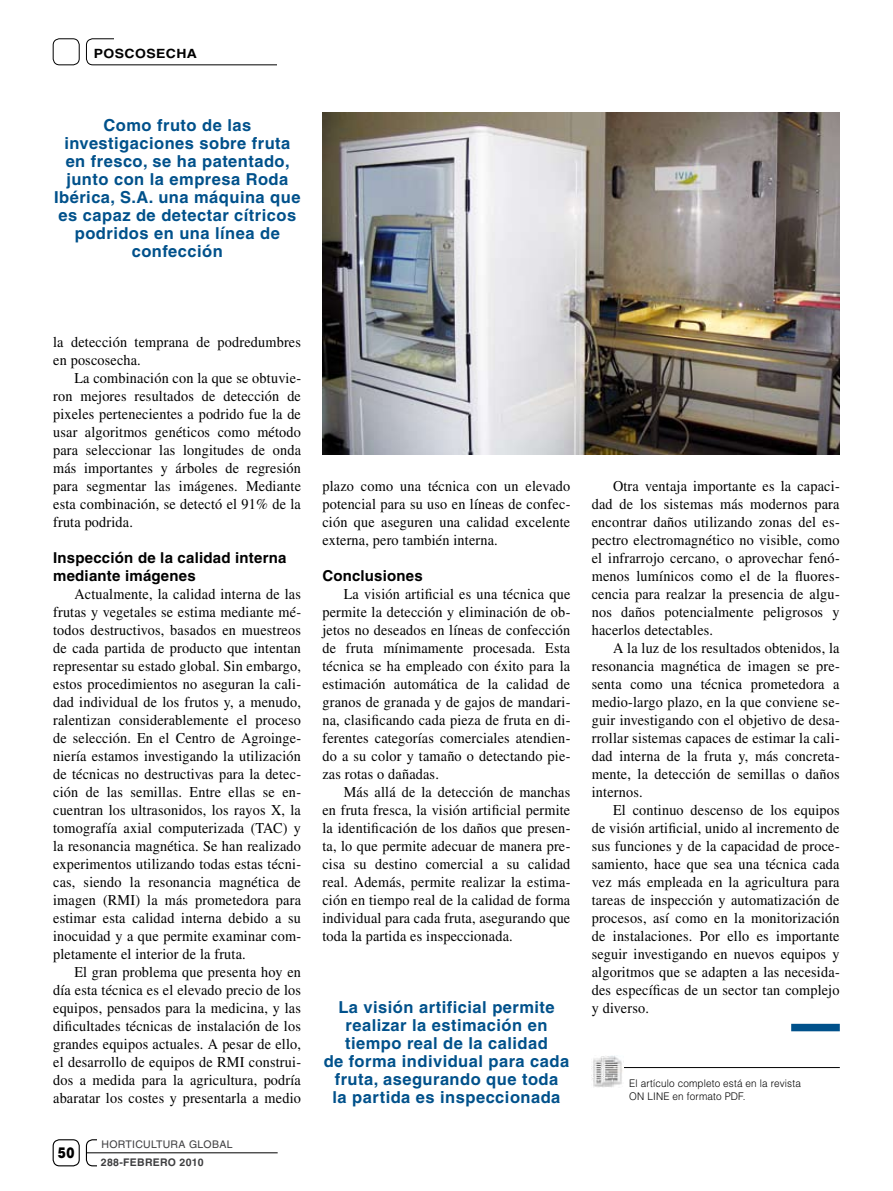
<style>
.page{position:relative;width:893px;height:1191px;background:#fff}
.page>*{position:absolute;margin:0;border:0;box-sizing:border-box;transform-origin:0 0}
.t1{font:700 16.5px/18px "Helvetica";letter-spacing:.03em;color:#00518b;text-align:center}
.t2{font:15px/18px "Times";letter-spacing:.01em;color:#000;text-align:justify;scale:.95 1}
.t3{font:700 15px "Helvetica";letter-spacing:.015em;color:#000}
.t4{font:900 15px "Helvetica";color:#000;scale:.8 1}
.t5{font:700 12.75px "Helvetica";letter-spacing:.03em;color:#000;scale:1.1 1}
.t6{font:300 10.5px/12.8px "Helvetica";letter-spacing:.015em;color:#000;scale:.95 1}
.t7{font:10.5px "Helvetica";letter-spacing:.03em;color:#3e3e40}
.t8{font:700 10.5px "Helvetica";letter-spacing:.03em;color:#3e3e40}
</style>
<div class="page">
<div style="left:86px;top:38px;width:204px;height:27px;border:1px solid #000;border-radius:6px"></div>
<div style="left:278px;top:35px;width:13px;height:37px;background:#fff"></div>
<div style="left:114px;top:20px;width:171px;height:23px;background:#fff"></div>
<div style="left:53px;top:38px;width:27px;height:27px;border:1px solid #000;border-radius:6px"></div>
<div style="left:53px;top:1139px;width:27px;height:27px;border:1px solid #000;border-radius:6px"></div>
<div style="left:86px;top:1139px;width:27px;height:27px;border:1px solid #000;border-radius:6px"></div>
<div style="left:97px;top:1130px;width:25px;height:43px;background:#fff"></div>
<hr style="left:86px;top:1152px;width:192px;height:1px;background:#000">
<div style="left:791px;top:1023px;width:49px;height:8px;background:#00518b"></div>
<hr style="left:592px;top:1067px;width:248px;height:1px;background:#000">
<img style="left:592px;top:1055px;width:32px;height:32px">
<img style="left:322px;top:113px;width:518px;height:342px">
<p class="t5" style="left:94px;top:46px;width:95px">POSCOSECHA</p>
<p class="t1" style="left:54px;top:116px;width:248px">Como fruto de las investigaciones sobre fruta en fresco, se ha patentado, junto con la empresa Roda<br>Ibérica, S.A. una máquina que es capaz de detectar cítricos podridos en una línea de confección</p>
<p class="t2" style="left:53px;top:333px;width:262px">la detección temprana de podredumbres</p>
<p class="t2" style="left:53px;top:351px;width:94px">en poscosecha.</p>
<p class="t2" style="left:74px;top:369px;width:240px">La combinación con la que se obtuvie-</p>
<p class="t2" style="left:53px;top:387px;width:262px">ron mejores resultados de detección de</p>
<p class="t2" style="left:53px;top:405px;width:262px">pixeles pertenecientes a podrido fue la de</p>
<p class="t2" style="left:53px;top:423px;width:262px">usar algoritmos genéticos como método</p>
<p class="t2" style="left:53px;top:441px;width:262px">para seleccionar las longitudes de onda</p>
<p class="t2" style="left:53px;top:459px;width:262px">más importantes y árboles de regresión</p>
<p class="t2" style="left:53px;top:477px;width:262px">para segmentar las imágenes. Mediante</p>
<p class="t2" style="left:53px;top:495px;width:262px">esta combinación, se detectó el 91% de la</p>
<p class="t2" style="left:53px;top:513px;width:86px">fruta podrida.</p>
<p class="t3" style="left:53px;top:548px;width:235px">Inspección de la calidad interna</p>
<p class="t3" style="left:53px;top:566px;width:144px">mediante imágenes</p>
<p class="t2" style="left:74px;top:585px;width:240px">Actualmente, la calidad interna de las</p>
<p class="t2" style="left:53px;top:603px;width:263px">frutas y vegetales se estima mediante mé-</p>
<p class="t2" style="left:53px;top:621px;width:262px">todos destructivos, basados en muestreos</p>
<p class="t2" style="left:53px;top:639px;width:262px">de cada partida de producto que intentan</p>
<p class="t2" style="left:53px;top:657px;width:262px">representar su estado global. Sin embargo,</p>
<p class="t2" style="left:53px;top:675px;width:263px">estos procedimientos no aseguran la cali-</p>
<p class="t2" style="left:53px;top:693px;width:262px">dad individual de los frutos y, a menudo,</p>
<p class="t2" style="left:53px;top:711px;width:262px">ralentizan considerablemente el proceso</p>
<p class="t2" style="left:53px;top:729px;width:263px">de selección. En el Centro de Agroinge-</p>
<p class="t2" style="left:53px;top:747px;width:262px">niería estamos investigando la utilización</p>
<p class="t2" style="left:53px;top:765px;width:263px">de técnicas no destructivas para la detec-</p>
<p class="t2" style="left:53px;top:783px;width:263px">ción de las semillas. Entre ellas se en-</p>
<p class="t2" style="left:53px;top:801px;width:262px">cuentran los ultrasonidos, los rayos X, la</p>
<p class="t2" style="left:53px;top:819px;width:262px">tomografía axial computerizada (TAC) y</p>
<p class="t2" style="left:53px;top:837px;width:262px">la resonancia magnética. Se han realizado</p>
<p class="t2" style="left:53px;top:855px;width:263px">experimentos utilizando todas estas técni-</p>
<p class="t2" style="left:53px;top:873px;width:262px">cas, siendo la resonancia magnética de</p>
<p class="t2" style="left:53px;top:891px;width:262px">imagen (RMI) la más prometedora para</p>
<p class="t2" style="left:53px;top:909px;width:262px">estimar esta calidad interna debido a su</p>
<p class="t2" style="left:53px;top:927px;width:263px">inocuidad y a que permite examinar com-</p>
<p class="t2" style="left:53px;top:945px;width:204px">pletamente el interior de la fruta.</p>
<p class="t2" style="left:74px;top:963px;width:240px">El gran problema que presenta hoy en</p>
<p class="t2" style="left:53px;top:981px;width:262px">día esta técnica es el elevado precio de los</p>
<p class="t2" style="left:53px;top:999px;width:262px">equipos, pensados para la medicina, y las</p>
<p class="t2" style="left:53px;top:1017px;width:262px">dificultades técnicas de instalación de los</p>
<p class="t2" style="left:53px;top:1035px;width:262px">grandes equipos actuales. A pesar de ello,</p>
<p class="t2" style="left:53px;top:1053px;width:263px">el desarrollo de equipos de RMI construi-</p>
<p class="t2" style="left:53px;top:1071px;width:262px">dos a medida para la agricultura, podría</p>
<p class="t2" style="left:53px;top:1089px;width:262px">abaratar los costes y presentarla a medio</p>
<p class="t4" style="left:58px;top:1142px;width:22px">50</p>
<p class="t7" style="left:102px;top:1137px;width:133px">HORTICULTURA GLOBAL</p>
<p class="t8" style="left:101px;top:1156px;width:104px">288-FEBRERO 2010</p>
<p class="t2" style="left:322px;top:477px;width:263px">plazo como una técnica con un elevado potencial para su uso en líneas de confec&shy;ción que aseguren una calidad excelente externa, pero también interna.</p>
<p class="t3" style="left:322px;top:566px;width:102px">Conclusiones</p>
<p class="t2" style="left:344px;top:585px;width:240px">La visión artificial es una técnica que</p>
<p class="t2" style="left:322px;top:603px;width:263px">permite la detección y eliminación de ob-</p>
<p class="t2" style="left:322px;top:621px;width:262px">jetos no deseados en líneas de confección</p>
<p class="t2" style="left:322px;top:639px;width:262px">de fruta mínimamente procesada. Esta</p>
<p class="t2" style="left:322px;top:657px;width:262px">técnica se ha empleado con éxito para la</p>
<p class="t2" style="left:322px;top:675px;width:262px">estimación automática de la calidad de</p>
<p class="t2" style="left:322px;top:693px;width:263px">granos de granada y de gajos de mandari-</p>
<p class="t2" style="left:322px;top:711px;width:263px">na, clasificando cada pieza de fruta en di-</p>
<p class="t2" style="left:322px;top:729px;width:263px">ferentes categorías comerciales atendien-</p>
<p class="t2" style="left:322px;top:747px;width:263px">do a su color y tamaño o detectando pie-</p>
<p class="t2" style="left:322px;top:765px;width:124px">zas rotas o dañadas.</p>
<p class="t2" style="left:344px;top:783px;width:240px">Más allá de la detección de manchas</p>
<p class="t2" style="left:322px;top:801px;width:262px">en fruta fresca, la visión artificial permite</p>
<p class="t2" style="left:322px;top:819px;width:263px">la identificación de los daños que presen-</p>
<p class="t2" style="left:322px;top:837px;width:263px">ta, lo que permite adecuar de manera pre-</p>
<p class="t2" style="left:322px;top:855px;width:262px">cisa su destino comercial a su calidad</p>
<p class="t2" style="left:322px;top:873px;width:263px">real. Además, permite realizar la estima-</p>
<p class="t2" style="left:322px;top:891px;width:262px">ción en tiempo real de la calidad de forma</p>
<p class="t2" style="left:322px;top:909px;width:262px">individual para cada fruta, asegurando que</p>
<p class="t2" style="left:322px;top:927px;width:202px">toda la partida es inspeccionada.</p>
<p class="t1" style="left:324px;top:998px;width:247px">La visión artificial permite realizar la estimación en tiempo real de la calidad<br>de forma individual para cada fruta, asegurando que toda<br>la partida es inspeccionada</p>
<p class="t2" style="left:613px;top:477px;width:240px">Otra ventaja importante es la capaci-</p>
<p class="t2" style="left:592px;top:495px;width:262px">dad de los sistemas más modernos para</p>
<p class="t2" style="left:592px;top:513px;width:263px">encontrar daños utilizando zonas del es-</p>
<p class="t2" style="left:592px;top:531px;width:262px">pectro electromagnético no visible, como</p>
<p class="t2" style="left:592px;top:549px;width:263px">el infrarrojo cercano, o aprovechar fenó-</p>
<p class="t2" style="left:592px;top:567px;width:263px">menos lumínicos como el de la fluores-</p>
<p class="t2" style="left:592px;top:585px;width:263px">cencia para realzar la presencia de algu-</p>
<p class="t2" style="left:592px;top:603px;width:262px">nos daños potencialmente peligrosos y</p>
<p class="t2" style="left:592px;top:621px;width:129px">hacerlos detectables.</p>
<p class="t2" style="left:613px;top:639px;width:240px">A la luz de los resultados obtenidos, la</p>
<p class="t2" style="left:592px;top:657px;width:263px">resonancia magnética de imagen se pre-</p>
<p class="t2" style="left:592px;top:675px;width:262px">senta como una técnica prometedora a</p>
<p class="t2" style="left:592px;top:693px;width:263px">medio-largo plazo, en la que conviene se-</p>
<p class="t2" style="left:592px;top:711px;width:263px">guir investigando con el objetivo de desa-</p>
<p class="t2" style="left:592px;top:729px;width:263px">rrollar sistemas capaces de estimar la cali-</p>
<p class="t2" style="left:592px;top:747px;width:263px">dad interna de la fruta y, más concreta-</p>
<p class="t2" style="left:592px;top:765px;width:262px">mente, la detección de semillas o daños</p>
<p class="t2" style="left:592px;top:783px;width:55px">internos.</p>
<p class="t2" style="left:613px;top:801px;width:240px">El continuo descenso de los equipos</p>
<p class="t2" style="left:592px;top:819px;width:262px">de visión artificial, unido al incremento de</p>
<p class="t2" style="left:592px;top:837px;width:263px">sus funciones y de la capacidad de proce-</p>
<p class="t2" style="left:592px;top:855px;width:262px">samiento, hace que sea una técnica cada</p>
<p class="t2" style="left:592px;top:873px;width:262px">vez más empleada en la agricultura para</p>
<p class="t2" style="left:592px;top:891px;width:262px">tareas de inspección y automatización de</p>
<p class="t2" style="left:592px;top:909px;width:262px">procesos, así como en la monitorización</p>
<p class="t2" style="left:592px;top:927px;width:262px">de instalaciones. Por ello es importante</p>
<p class="t2" style="left:592px;top:945px;width:262px">seguir investigando en nuevos equipos y</p>
<p class="t2" style="left:592px;top:963px;width:263px">algoritmos que se adapten a las necesida-</p>
<p class="t2" style="left:592px;top:981px;width:262px">des específicas de un sector tan complejo</p>
<p class="t2" style="left:592px;top:999px;width:62px">y diverso.</p>
<p class="t6" style="left:629px;top:1076px;width:182px">El artículo completo está en la revista<br>ON LINE en formato PDF.</p>
</div>
